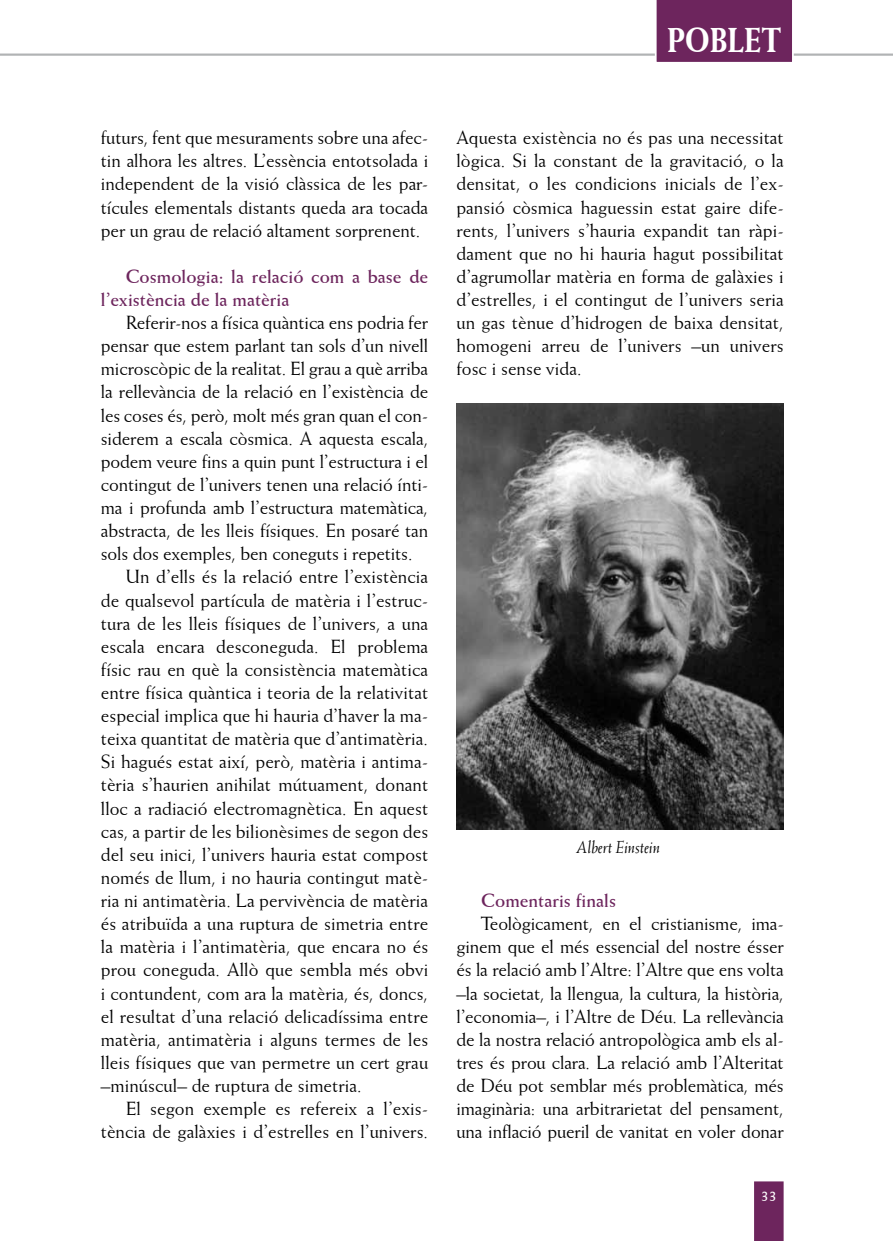
<style>
.page{position:relative;width:893px;height:1241px;background:#fff}
.page>*{position:absolute;margin:0;border:0;box-sizing:border-box;transform-origin:0 0}
.t1{font:800 35px "Weiss BT";color:#fff;scale:.83 1}
.t2{font:19.25px/23.1px "Weiss BT";color:#000;text-align:justify}
.t3{font:700 19.25px/23.1px "Weiss BT";color:#6d255d}
.t4{font:italic 17.5px "Weiss BT";color:#000}
.t5{font:700 15.75px "Weiss BT";color:#fff}
</style>
<div class="page">
<hr style="left:0;top:54px;width:893px;height:1px;background:#b1b3b4">
<svg style="left:754px;top:1181px;width:30px;height:59px"></svg>
<div style="left:655px;top:0;width:139px;height:62px;background:#6d255d"></div>
<img style="left:456px;top:403px;width:327px;height:425px">
<h1 class="t1" style="left:667px;top:18px;width:139px">POBLET</h1>
<p class="t2" style="left:101px;top:126px;width:329px">futurs, fent que mesuraments sobre una afec&shy;tin alhora les altres. L’essència entotsolada i independent de la visió clàssica de les par&shy;tícules elementals distants queda ara tocada per un grau de relació altament sorprenent.</p>
<p class="t3" style="left:101px;top:264px;width:329px;text-indent:25px">Cosmologia: la relació com a base de l’existència de la matèria</p>
<p class="t2" style="left:126px;top:310px;width:304px">Referir-nos a física quàntica ens podria fer</p>
<p class="t2" style="left:101px;top:333px;width:329px">pensar que estem parlant tan sols d’un nivell</p>
<p class="t2" style="left:101px;top:357px;width:329px">microscòpic de la realitat. El grau a què arriba</p>
<p class="t2" style="left:101px;top:380px;width:329px">la rellevància de la relació en l’existència de</p>
<p class="t2" style="left:101px;top:403px;width:329px">les coses és, però, molt més gran quan el con-</p>
<p class="t2" style="left:101px;top:426px;width:329px">siderem a escala còsmica. A aquesta escala,</p>
<p class="t2" style="left:101px;top:449px;width:329px">podem veure fins a quin punt l’estructura i el</p>
<p class="t2" style="left:101px;top:472px;width:329px">contingut de l’univers tenen una relació ínti-</p>
<p class="t2" style="left:101px;top:495px;width:329px">ma i profunda amb l’estructura matemàtica,</p>
<p class="t2" style="left:101px;top:518px;width:329px">abstracta, de les lleis físiques. En posaré tan</p>
<p class="t2" style="left:101px;top:541px;width:313px">sols dos exemples, ben coneguts i repetits.</p>
<p class="t2" style="left:126px;top:564px;width:304px">Un d’ells és la relació entre l’existència</p>
<p class="t2" style="left:101px;top:588px;width:329px">de qualsevol partícula de matèria i l’estruc-</p>
<p class="t2" style="left:101px;top:611px;width:329px">tura de les lleis físiques de l’univers, a una</p>
<p class="t2" style="left:101px;top:634px;width:329px">escala encara desconeguda. El problema</p>
<p class="t2" style="left:101px;top:657px;width:329px">físic rau en què la consistència matemàtica</p>
<p class="t2" style="left:101px;top:680px;width:329px">entre física quàntica i teoria de la relativitat</p>
<p class="t2" style="left:101px;top:703px;width:329px">especial implica que hi hauria d’haver la ma-</p>
<p class="t2" style="left:101px;top:726px;width:329px">teixa quantitat de matèria que d’antimatèria.</p>
<p class="t2" style="left:101px;top:749px;width:329px">Si hagués estat així, però, matèria i antima-</p>
<p class="t2" style="left:101px;top:772px;width:329px">tèria s’haurien anihilat mútuament, donant</p>
<p class="t2" style="left:101px;top:795px;width:329px">lloc a radiació electromagnètica. En aquest</p>
<p class="t2" style="left:101px;top:819px;width:329px">cas, a partir de les bilionèsimes de segon des</p>
<p class="t2" style="left:101px;top:842px;width:329px">del seu inici, l’univers hauria estat compost</p>
<p class="t2" style="left:101px;top:865px;width:329px">només de llum, i no hauria contingut matè-</p>
<p class="t2" style="left:101px;top:888px;width:329px">ria ni antimatèria. La pervivència de matèria</p>
<p class="t2" style="left:101px;top:911px;width:329px">és atribuïda a una ruptura de simetria entre</p>
<p class="t2" style="left:101px;top:934px;width:329px">la matèria i l’antimatèria, que encara no és</p>
<p class="t2" style="left:101px;top:957px;width:329px">prou coneguda. Allò que sembla més obvi</p>
<p class="t2" style="left:101px;top:980px;width:329px">i contundent, com ara la matèria, és, doncs,</p>
<p class="t2" style="left:101px;top:1003px;width:329px">el resultat d’una relació delicadíssima entre</p>
<p class="t2" style="left:101px;top:1026px;width:329px">matèria, antimatèria i alguns termes de les</p>
<p class="t2" style="left:101px;top:1050px;width:329px">lleis físiques que van permetre un cert grau</p>
<p class="t2" style="left:101px;top:1073px;width:262px">–minúscul– de ruptura de simetria.</p>
<p class="t2" style="left:126px;top:1096px;width:304px">El segon exemple es refereix a l’exis-</p>
<p class="t2" style="left:101px;top:1119px;width:329px">tència de galàxies i d’estrelles en l’univers.</p>
<p class="t2" style="left:456px;top:126px;width:329px">Aquesta existència no és pas una necessitat lògica. Si la constant de la gravitació, o la densitat, o les condicions inicials de l’ex&shy;pansió còsmica haguessin estat gaire dife&shy;rents, l’univers s’hauria expandit tan ràpi&shy;dament que no hi hauria hagut possibilitat d’agrumollar matèria en forma de galàxies i d’estrelles, i el contingut de l’univers seria un gas tènue d’hidrogen de baixa densitat, homogeni arreu de l’univers –un univers fosc i sense vida.</p>
<p class="t4" style="left:576px;top:835px;width:85px">Albert Einstein</p>
<p class="t3" style="left:481px;top:888px;width:136px">Comentaris finals</p>
<p class="t2" style="left:456px;top:911px;width:329px;text-indent:25px">Teològicament, en el cristianisme, ima&shy;ginem que el més essencial del nostre ésser és la relació amb l’Altre: l’Altre que ens volta –la societat, la llengua, la cultura, la història, l’economia–, i l’Altre de Déu. La rellevància de la nostra relació antropològica amb els al&shy;tres és prou clara. La relació amb l’Alteritat de Déu pot semblar més problemàtica, més imaginària: una arbitrarietat del pensament, una inflació pueril de vanitat en voler donar</p>
<p class="t5" style="left:761px;top:1185px;width:18px">33</p>
</div>
